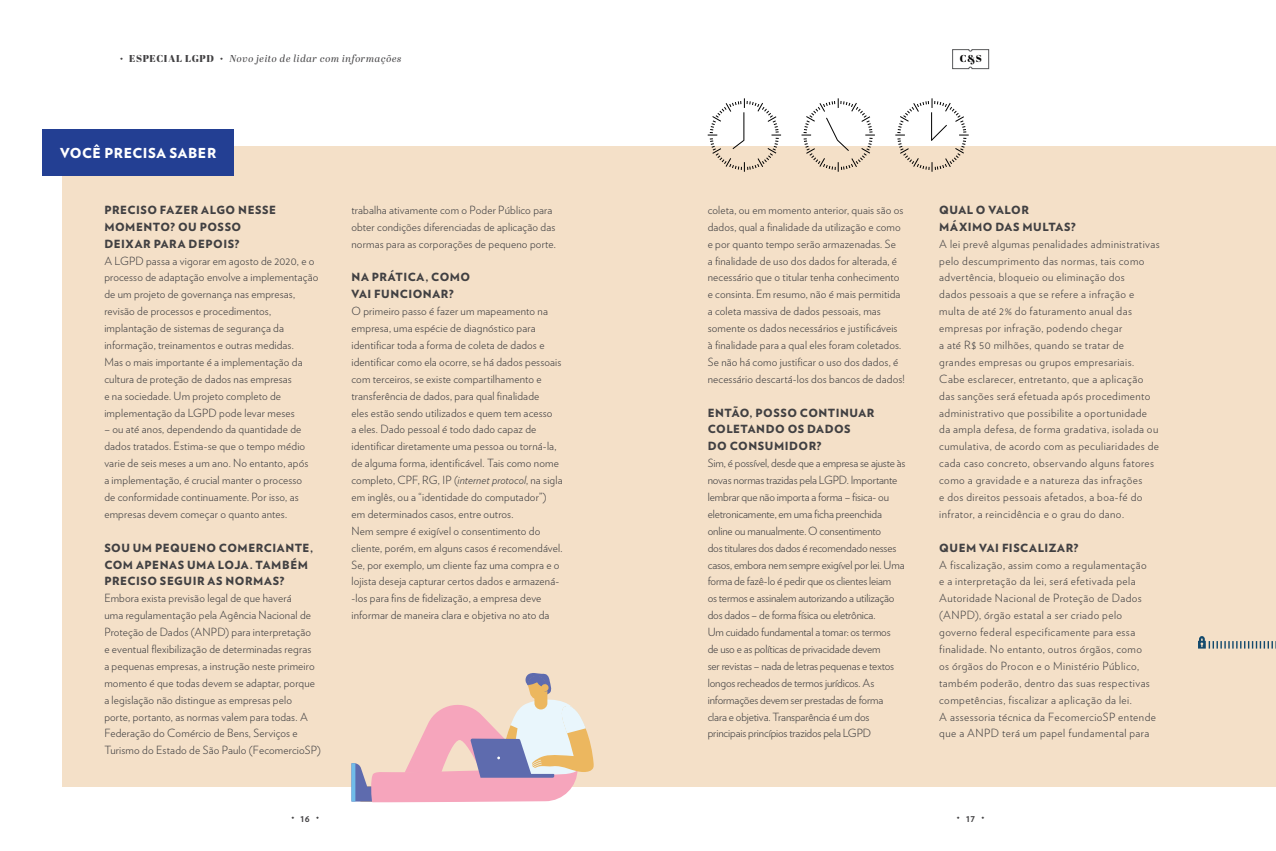
<style>
.page{position:relative;width:1276px;height:851px;background:#fff}
.page>*{position:absolute;margin:0;border:0;box-sizing:border-box;transform-origin:0 0}
.t1{font:900 13.75px "Verlag";letter-spacing:.035em;color:#fff}
.t2{font:300 11.25px/16.9px "Verlag";letter-spacing:.015em;color:#414042}
.t3{font:300 11.25px/16.9px "Verlag";letter-spacing:.04em;color:#414042}
.t4{font:300 11.25px/16.9px "Verlag";letter-spacing:-.01em;color:#414042}
.t5{font:900 11.25px/16.9px "Verlag";letter-spacing:.045em;color:#414042}
.t6{font:italic 10px "Abril Display";letter-spacing:.06em;color:#414042}
.t7{font:10px "Abril Fatface";letter-spacing:.065em;color:#414042}
.t8{font:700 10px "Verlag";color:#414042}
.t9{font:10px "Abril Fatface";color:#000}
.s1{font-style:italic}
</style>
<div class="page">
<svg style="left:952px;top:49px;width:37px;height:20px"></svg>
<div style="left:63px;top:146px;width:1213px;height:640px;background:#f4e0c8"></div>
<div style="left:43px;top:129px;width:191px;height:47px;background:#233f93"></div>
<svg style="left:801px;top:98px;width:74px;height:74px"></svg>
<svg style="left:895px;top:98px;width:73px;height:74px"></svg>
<svg style="left:707px;top:98px;width:74px;height:74px"></svg>
<svg style="left:1198px;top:636px;width:78px;height:12px"></svg>
<svg style="left:351px;top:673px;width:243px;height:129px"></svg>
<p class="t7" style="left:129px;top:51px;width:86px">ESPECIAL LGPD</p>
<p class="t6" style="left:229px;top:51px;width:174px">Novo jeito de lidar com informações</p>
<p class="t9" style="left:959px;top:51px;width:23px">C&amp;S</p>
<p class="t1" style="left:60px;top:142px;width:157px">VOCÊ PRECISA SABER</p>
<p class="t5" style="left:104px;top:201px;width:173px">PRECISO FAZER ALGO NESSE<br>MOMENTO? OU POSSO<br>DEIXAR PARA DEPOIS?</p>
<p class="t2" style="left:104px;top:251px;width:215px">A LGPD passa a vigorar em agosto de 2020, e o processo de adaptação envolve a implementação de um projeto de governança nas empresas, revisão de processos e procedimentos, implantação de sistemas de segurança da informação, treinamentos e outras medidas.<br>Mas o mais importante é a implementação da cultura de proteção de dados nas empresas<br>e na sociedade. Um projeto completo de implementação da LGPD pode levar meses</p>
<p class="t2" style="left:104px;top:420px;width:205px">– ou até anos, dependendo da quantidade de dados tratados. Estima-se que o tempo médio varie de seis meses a um ano. No entanto, após a implementação, é crucial manter o processo de conformidade continuamente. Por isso, as empresas devem começar o quanto antes.</p>
<p class="t5" style="left:104px;top:538px;width:210px">SOU UM PEQUENO COMERCIANTE,<br>COM APENAS UMA LOJA. TAMBÉM<br>PRECISO SEGUIR AS NORMAS?</p>
<p class="t2" style="left:104px;top:589px;width:218px">Embora exista previsão legal de que haverá<br>uma regulamentação pela Agência Nacional de Proteção de Dados (ANPD) para interpretação<br>e eventual flexibilização de determinadas regras<br>a pequenas empresas, a instrução neste primeiro momento é que todas devem se adaptar, porque a legislação não distingue as empresas pelo<br>porte, portanto, as normas valem para todas. A Federação do Comércio de Bens, Serviços e Turismo do Estado de São Paulo (FecomercioSP)</p>
<p class="t2" style="left:351px;top:201px;width:206px">trabalha ativamente com o Poder Público para obter condições diferenciadas de aplicação das normas para as corporações de pequeno porte.</p>
<p class="t5" style="left:351px;top:268px;width:120px">NA PRÁTICA, COMO<br>VAI FUNCIONAR?</p>
<p class="t2" style="left:351px;top:302px;width:213px">O primeiro passo é fazer um mapeamento na empresa, uma espécie de diagnóstico para identificar toda a forma de coleta de dados e identificar como ela ocorre, se há dados pessoais com terceiros, se existe compartilhamento e transferência de dados, para qual finalidade<br>eles estão sendo utilizados e quem tem acesso<br>a eles. Dado pessoal é todo dado capaz de identificar diretamente uma pessoa ou torná-la, de alguma forma, identificável. Tais como nome completo, CPF, RG, IP (<span class="s1">internet protocol</span>, na sigla em inglês, ou a “identidade do computador”) em determinados casos, entre outros.<br>Nem sempre é exigível o consentimento do cliente, porém, em alguns casos é recomendável.<br>Se, por exemplo, um cliente faz uma compra e o lojista deseja capturar certos dados e armazená--los para fins de fidelização, a empresa deve informar de maneira clara e objetiva no ato da</p>
<p class="t2" style="left:707px;top:201px;width:198px">coleta, ou em momento anterior, quais são os dados, qual a finalidade da utilização e como e por quanto tempo serão armazenadas. Se<br>a finalidade de uso dos dados for alterada, é necessário que o titular tenha conhecimento e consinta. Em resumo, não é mais permitida a coleta massiva de dados pessoais, mas somente os dados necessários e justificáveis à finalidade para a qual eles foram coletados.<br>Se não há como justificar o uso dos dados, é necessário descartá-los dos bancos de dados!</p>
<p class="t5" style="left:707px;top:403px;width:168px">ENTÃO, POSSO CONTINUAR<br>COLETANDO OS DADOS<br>DO CONSUMIDOR?</p>
<p class="t4" style="left:707px;top:454px;width:199px">Sim, é possível, desde que a empresa se ajuste às novas normas trazidas pela LGPD. Importante lembrar que não importa a forma – fisica- ou eletronicamente, em uma ficha preenchida online ou manualmente. O consentimento<br>dos titulares dos dados é recomendado nesses casos, embora nem sempre exigível por lei. Uma forma de fazê-lo é pedir que os clientes leiam<br>os termos e assinalem autorizando a utilização dos dados – de forma física ou eletrônica.<br>Um cuidado fundamental a tomar: os termos<br>de uso e as políticas de privacidade devem<br>ser revistas – nada de letras pequenas e textos longos recheados de termos jurídicos. As informações devem ser prestadas de forma<br>clara e objetiva. Transparência é um dos principais princípios trazidos pela LGPD</p>
<p class="t5" style="left:939px;top:201px;width:138px">QUAL O VALOR<br>MÁXIMO DAS MULTAS?</p>
<p class="t3" style="left:939px;top:234px;width:222px">A lei prevê algumas penalidades administrativas pelo descumprimento das normas, tais como advertência, bloqueio ou eliminação dos<br>dados pessoais a que se refere a infração e multa de até 2% do faturamento anual das empresas por infração, podendo chegar<br>a até R$ 50 milhões, quando se tratar de grandes empresas ou grupos empresariais.<br>Cabe esclarecer, entretanto, que a aplicação das sanções será efetuada após procedimento administrativo que possibilite a oportunidade da ampla defesa, de forma gradativa, isolada ou cumulativa, de acordo com as peculiaridades de cada caso concreto, observando alguns fatores como a gravidade e a natureza das infrações<br>e dos direitos pessoais afetados, a boa-fé do infrator, a reincidência e o grau do dano.</p>
<p class="t5" style="left:939px;top:538px;width:141px">QUEM VAI FISCALIZAR?</p>
<p class="t3" style="left:939px;top:555px;width:218px">A fiscalização, assim como a regulamentação<br>e a interpretação da lei, será efetivada pela Autoridade Nacional de Proteção de Dados (ANPD), órgão estatal a ser criado pelo governo federal especificamente para essa finalidade. No entanto, outros órgãos, como<br>os órgãos do Procon e o Ministério Público, também poderão, dentro das suas respectivas competências, fiscalizar a aplicação da lei.<br>A assessoria técnica da FecomercioSP entende que a ANPD terá um papel fundamental para</p>
<p class="t8" style="left:300px;top:810px;width:11px">16</p>
<p class="t8" style="left:966px;top:810px;width:10px">17</p>
</div>
